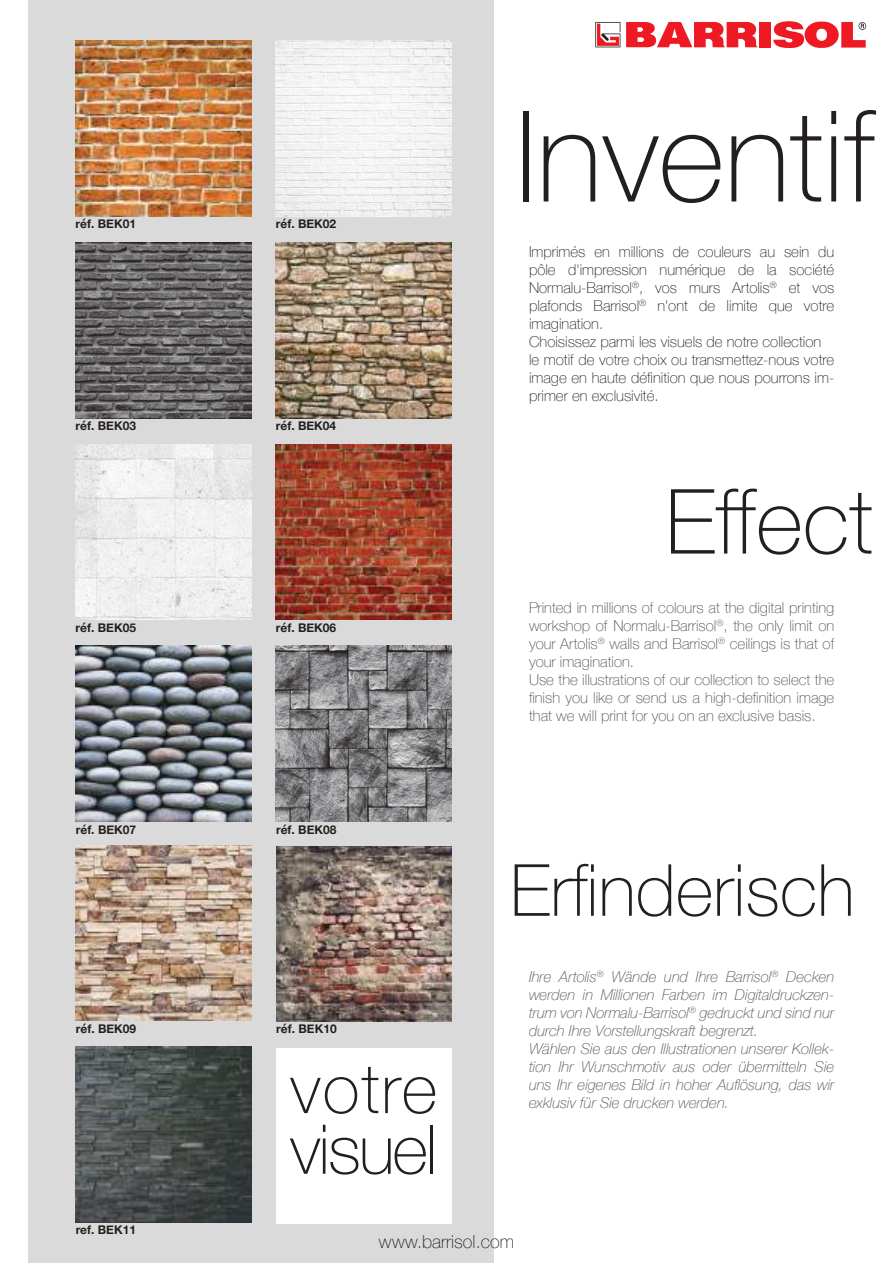
<style>
.page{position:relative;width:893px;height:1263px;background:#fff}
.page>*{position:absolute;margin:0;border:0;box-sizing:border-box;transform-origin:0 0}
.t1{font:100 126.75px "Helvetica Neue";color:#241f1f}
.t2{font:100 90px "Helvetica Neue";color:#241f1f}
.t3{font:100 72px "Helvetica Neue";color:#241f1f}
.t4{font:100 68.55px/60.6px "Helvetica Neue";letter-spacing:-.03em;color:#241f1f}
.t5{font:100 18px "Helvetica Neue";color:#241f1f}
.t6{font:italic 100 15px/18px "Helvetica Neue";color:#514e4f}
.t7{font:100 15px/18px "Helvetica Neue";color:#241f1f}
.t8{font:100 15px/18px "Helvetica Neue";color:#514e4f}
.t9{font:700 12px "Helvetica Neue";color:#241f1f}
</style>
<div class="page">
<div style="left:28px;top:0;width:465px;height:1263px;background:#dadadb"></div>
<svg style="left:595px;top:22px;width:25px;height:25px"></svg>
<div style="left:759px;top:22px;width:12px;height:25px;background:#ef1923"></div>
<svg style="left:626px;top:22px;width:132px;height:25px"></svg>
<svg style="left:773px;top:21px;width:93px;height:27px"></svg>
<img style="left:76px;top:41px;width:175px;height:175px">
<img style="left:76px;top:242px;width:175px;height:176px">
<img style="left:76px;top:444px;width:175px;height:176px">
<img style="left:76px;top:646px;width:175px;height:175px">
<img style="left:276px;top:41px;width:176px;height:175px">
<img style="left:276px;top:242px;width:176px;height:176px">
<img style="left:276px;top:846px;width:176px;height:176px">
<img style="left:276px;top:646px;width:176px;height:175px">
<img style="left:76px;top:845px;width:176px;height:176px">
<img style="left:76px;top:1047px;width:176px;height:175px">
<img style="left:276px;top:444px;width:176px;height:176px">
<div style="left:276px;top:1048px;width:176px;height:176px;background:#fff"></div>
<p class="t9" style="left:76px;top:214px;width:62px">réf. BEK01</p>
<p class="t9" style="left:276px;top:214px;width:62px">réf. BEK02</p>
<p class="t9" style="left:76px;top:416px;width:62px">réf. BEK03</p>
<p class="t9" style="left:276px;top:416px;width:62px">réf. BEK04</p>
<p class="t9" style="left:76px;top:618px;width:62px">réf. BEK05</p>
<p class="t9" style="left:276px;top:618px;width:62px">réf. BEK06</p>
<p class="t9" style="left:76px;top:820px;width:62px">réf. BEK07</p>
<p class="t9" style="left:276px;top:820px;width:62px">réf. BEK08</p>
<p class="t9" style="left:76px;top:1019px;width:62px">réf. BEK09</p>
<p class="t9" style="left:276px;top:1020px;width:62px">réf. BEK10</p>
<h3 class="t4" style="left:290px;top:1055px;width:149px">votre visuel</h3>
<h1 class="t1" style="left:515px;top:60px;width:361px">Inventif</h1>
<p class="t7" style="left:529px;top:242px;width:307px">Imprimés en millions de couleurs au sein du pôle d'impression numérique de la société Normalu-Barrisol<sup>®</sup>, vos murs Artolis<sup>®</sup> et vos plafonds Barrisol<sup>®</sup> n'ont de limite que votre imagination.<br>Choisissez parmi les visuels de notre collection le motif de votre choix ou transmettez-nous votre image en haute définition que nous pourrons im&shy;primer en exclusivité.</p>
<h2 class="t2" style="left:665px;top:453px;width:209px">Effect</h2>
<p class="t8" style="left:529px;top:598px;width:307px">Printed in millions of colours at the digital printing workshop of Normalu-Barrisol<sup>®</sup>, the only limit on your Artolis<sup>®</sup> walls and Barrisol<sup>®</sup> ceilings is that of your imagination.<br>Use the illustrations of our collection to select the finish you like or send us a high-definition image that we will print for you on an exclusive basis.</p>
<h3 class="t3" style="left:510px;top:835px;width:346px">Erfinderisch</h3>
<p class="t6" style="left:529px;top:967px;width:307px">Ihre Artolis<sup>®</sup> Wände und Ihre Barrisol<sup>®</sup> Decken werden in Millionen Farben im Digitaldruckzen&shy;trum von Normalu-Barrisol<sup>®</sup> gedruckt und sind nur durch Ihre Vorstellungskraft begrenzt.<br>Wählen Sie aus den Illustrationen unserer Kollek&shy;tion Ihr Wunschmotiv aus oder übermitteln Sie uns Ihr eigenes Bild in hoher Auflösung, das wir exklusiv für Sie drucken werden.</p>
<p class="t9" style="left:76px;top:1220px;width:62px">ref. BEK11</p>
<p class="t5" style="left:379px;top:1227px;width:137px">www.barrisol.com</p>
</div>
